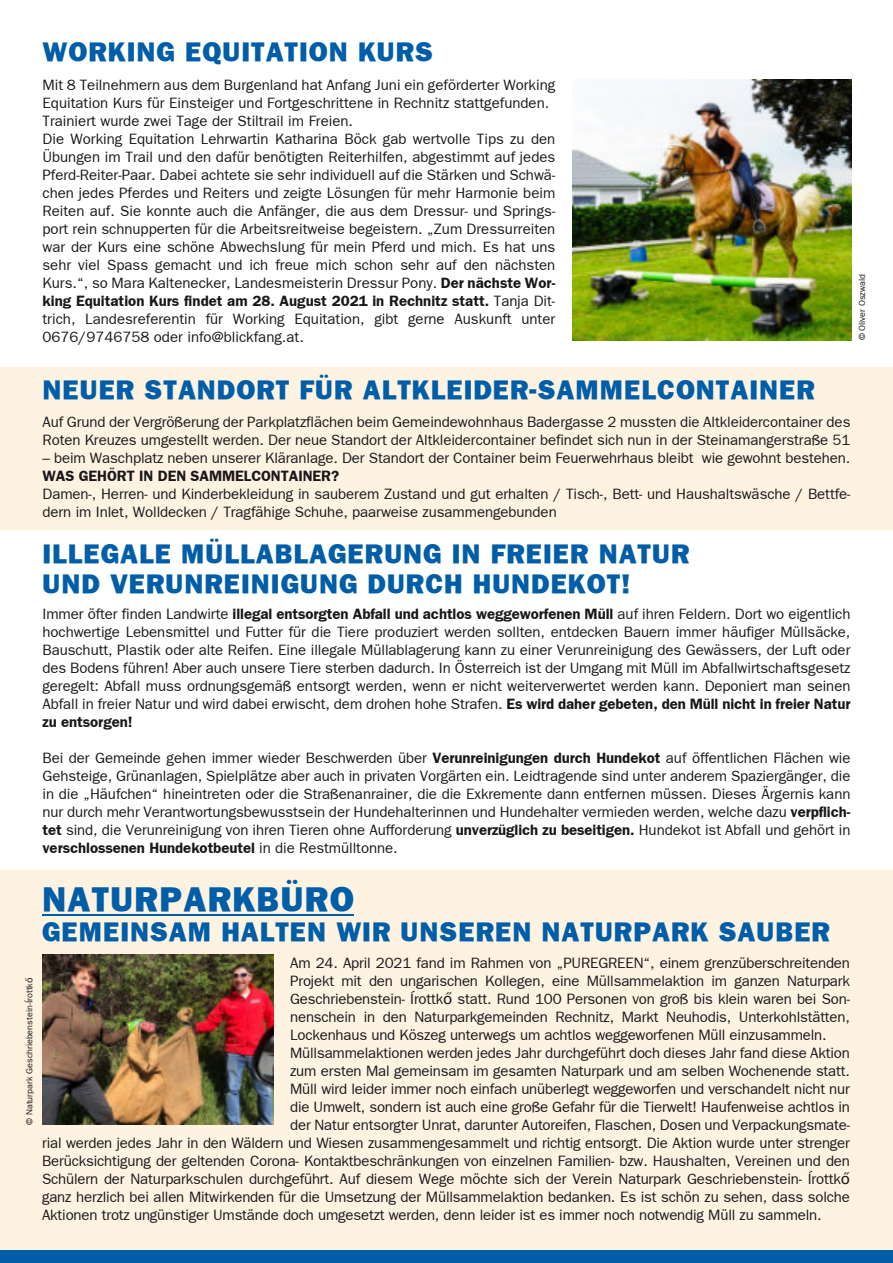
<style>
.page{position:relative;width:893px;height:1263px;background:#fff}
.page>*{position:absolute;margin:0;border:0;box-sizing:border-box;transform-origin:0 0}
.t1{font:800 34.5px "Franklin Gothic";letter-spacing:.04em;color:#005da8}
.t2{font:800 27px/30px "Franklin Gothic";letter-spacing:.04em;color:#005da8}
.t3{font:15px/18px "Franklin Gothic";letter-spacing:-.005em;color:#1a171b}
.t4{font:15px "Franklin Gothic Demi";letter-spacing:-.005em;color:#1a171b}
.t5{font:9px "Franklin Gothic";color:#1a171b}
.s1{font-family:"Franklin Gothic Demi"}
.s2{font-family:"Franklin Gothic"}
.s3{font-family:"Lucida Grande"}
</style>
<div class="page">
<div style="left:0;top:367px;width:893px;height:163px;background:#fdf3e0"></div>
<div style="left:0;top:871px;width:893px;height:392px;background:#fdf3e0"></div>
<div style="left:0;top:1250px;width:893px;height:13px;background:#005da8"></div>
<hr style="left:42px;top:914px;width:312px;height:2px;background:#005da8">
<img style="left:572px;top:80px;width:279px;height:260px">
<img style="left:42px;top:954px;width:231px;height:171px">
<h2 class="t2" style="left:43px;top:37px;width:392px">WORKING EQUITATION KURS</h2>
<p class="t3" style="left:43px;top:76px;width:514px">Mit 8 Teilnehmern aus dem Burgenland hat Anfang Juni ein geförderter Working Equitation Kurs für Einsteiger und Fortgeschrittene in Rechnitz stattgefunden.<br>Trainiert wurde zwei Tage der Stiltrail im Freien.<br>Die Working Equitation Lehrwartin Katharina Böck gab wertvolle Tips zu den Übungen im Trail und den dafür benötigten Reiterhilfen, abgestimmt auf jedes Pferd-Reiter-Paar. Dabei achtete sie sehr individuell auf die Stärken und Schwä&shy;chen jedes Pferdes und Reiters und zeigte Lösungen für mehr Harmonie beim Reiten auf. Sie konnte auch die Anfänger, die aus dem Dressur- und Springs&shy;port rein schnupperten für die Arbeitsreitweise begeistern. „Zum Dressurreiten war der Kurs eine schöne Abwechslung für mein Pferd und mich. Es hat uns sehr viel Spass gemacht und ich freue mich schon sehr auf den nächsten Kurs.“, so Mara Kaltenecker, Landesmeisterin Dressur Pony. <span class="s1">Der nächste Wor-</span></p>
<p class="t4" style="left:43px;top:292px;width:514px">king Equitation Kurs findet am 28. August 2021 in Rechnitz statt. <span class="s2">Tanja Dit-</span></p>
<p class="t3" style="left:43px;top:310px;width:514px">trich, Landesreferentin für Working Equitation, gibt gerne Auskunft unter<br>0676/9746758 oder info@blickfang.at.</p>
<p class="t5" style="left:857px;top:340px;width:68px;rotate:-90deg">© Oliver Oszwald</p>
<h2 class="t2" style="left:43px;top:375px;width:774px">NEUER STANDORT FÜR ALTKLEIDER-SAMMELCONTAINER</h2>
<p class="t3" style="left:43px;top:413px;width:809px">Auf Grund der Vergrößerung der Parkplatzflächen beim Gemeindewohnhaus Badergasse 2 mussten die Altkleidercontainer des<br>Roten Kreuzes umgestellt werden. Der neue Standort der Altkleidercontainer befindet sich nun in der Steinamangerstraße 51</p>
<p class="t3" style="left:43px;top:449px;width:809px">– beim Waschplatz neben unserer Kläranlage. Der Standort der Container beim Feuerwehrhaus bleibt wie gewohnt bestehen.</p>
<p class="t4" style="left:43px;top:467px;width:298px">WAS GEHÖRT IN DEN SAMMELCONTAINER?</p>
<p class="t3" style="left:43px;top:485px;width:809px">Damen-, Herren- und Kinderbekleidung in sauberem Zustand und gut erhalten / Tisch-, Bett- und Haushaltswäsche / Bettfe&shy;dern im Inlet, Wolldecken / Tragfähige Schuhe, paarweise zusammengebunden</p>
<h2 class="t2" style="left:43px;top:539px;width:648px">ILLEGALE MÜLLABLAGERUNG IN FREIER NATUR<br>UND VERUNREINIGUNG DURCH HUNDEKOT!</h2>
<p class="t3" style="left:43px;top:605px;width:809px;text-align:justify">Immer öfter finden Landwirte <span class="s1">illegal entsorgten Abfall und achtlos weggeworfenen Müll</span> auf ihren Feldern. Dort wo eigentlich hochwertige Lebensmittel und Futter für die Tiere produziert werden sollten, entdecken Bauern immer häufiger Müllsäcke, Bauschutt, Plastik oder alte Reifen. Eine illegale Müllablagerung kann zu einer Verunreinigung des Gewässers, der Luft oder des Bodens führen! Aber auch unsere Tiere sterben dadurch. In Österreich ist der Umgang mit Müll im Abfallwirtschaftsgesetz geregelt: Abfall muss ordnungsgemäß entsorgt werden, wenn er nicht weiterverwertet werden kann. Deponiert man seinen Abfall in freier Natur und wird dabei erwischt, dem drohen hohe Strafen. <span class="s1">Es wird daher gebeten, den Müll nicht in freier Natur</span></p>
<p class="t4" style="left:43px;top:713px;width:92px">zu entsorgen!</p>
<p class="t3" style="left:43px;top:749px;width:809px;text-align:justify">Bei der Gemeinde gehen immer wieder Beschwerden über <span class="s1">Verunreinigungen durch Hundekot</span> auf öffentlichen Flächen wie Gehsteige, Grünanlagen, Spielplätze aber auch in privaten Vorgärten ein. Leidtragende sind unter anderem Spaziergänger, die in die „Häufchen“ hineintreten oder die Straßenanrainer, die die Exkremente dann entfernen müssen. Dieses Ärgernis kann nur durch mehr Verantwortungsbewusstsein der Hundehalterinnen und Hundehalter vermieden werden, welche dazu <span class="s1">verpflich&shy;tet</span> sind, die Verunreinigung von ihren Tieren ohne Aufforderung <span class="s1">unverzüglich zu beseitigen.</span> Hundekot ist Abfall und gehört in</p>
<p class="t4" style="left:43px;top:839px;width:357px">verschlossenen Hundekotbeutel <span class="s2">in die Restmülltonne.</span></p>
<p class="t5" style="left:24px;top:1125px;width:149px;rotate:-90deg">© Naturpark Geschriebenstein-Írottk<span class="s3">ő</span></p>
<h1 class="t1" style="left:42px;top:879px;width:313px">NATURPARKBÜRO</h1>
<h2 class="t2" style="left:42px;top:917px;width:789px">GEMEINSAM HALTEN WIR UNSEREN NATURPARK SAUBER</h2>
<p class="t3" style="left:290px;top:954px;width:561px">Am 24. April 2021 fand im Rahmen von „PUREGREEN“, einem grenzüberschreitenden</p>
<p class="t3" style="left:290px;top:972px;width:561px">Projekt mit den ungarischen Kollegen, eine Müllsammelaktion im ganzen Naturpark</p>
<p class="t3" style="left:290px;top:990px;width:561px">Geschriebenstein- Írottk<span class="s3">ő</span> statt. Rund 100 Personen von groß bis klein waren bei Son-</p>
<p class="t3" style="left:290px;top:1008px;width:561px">nenschein in den Naturparkgemeinden Rechnitz, Markt Neuhodis, Unterkohlstätten,</p>
<p class="t3" style="left:290px;top:1026px;width:538px">Lockenhaus und Köszeg unterwegs um achtlos weggeworfenen Müll einzusammeln.</p>
<p class="t3" style="left:290px;top:1044px;width:561px">Müllsammelaktionen werden jedes Jahr durchgeführt doch dieses Jahr fand diese Aktion</p>
<p class="t3" style="left:290px;top:1062px;width:561px">zum ersten Mal gemeinsam im gesamten Naturpark und am selben Wochenende statt.</p>
<p class="t3" style="left:290px;top:1080px;width:561px">Müll wird leider immer noch einfach unüberlegt weggeworfen und verschandelt nicht nur</p>
<p class="t3" style="left:290px;top:1098px;width:561px">die Umwelt, sondern ist auch eine große Gefahr für die Tierwelt! Haufenweise achtlos in</p>
<p class="t3" style="left:290px;top:1116px;width:561px">der Natur entsorgter Unrat, darunter Autoreifen, Flaschen, Dosen und Verpackungsmate-</p>
<p class="t3" style="left:42px;top:1134px;width:809px">rial werden jedes Jahr in den Wäldern und Wiesen zusammengesammelt und richtig entsorgt. Die Aktion wurde unter strenger</p>
<p class="t3" style="left:42px;top:1152px;width:809px">Berücksichtigung der geltenden Corona- Kontaktbeschränkungen von einzelnen Familien- bzw. Haushalten, Vereinen und den</p>
<p class="t3" style="left:42px;top:1170px;width:809px">Schülern der Naturparkschulen durchgeführt. Auf diesem Wege möchte sich der Verein Naturpark Geschriebenstein- Írottk<span class="s3">ő</span></p>
<p class="t3" style="left:42px;top:1188px;width:809px">ganz herzlich bei allen Mitwirkenden für die Umsetzung der Müllsammelaktion bedanken. Es ist schön zu sehen, dass solche</p>
<p class="t3" style="left:42px;top:1206px;width:781px">Aktionen trotz ungünstiger Umstände doch umgesetzt werden, denn leider ist es immer noch notwendig Müll zu sammeln.</p>
</div>
